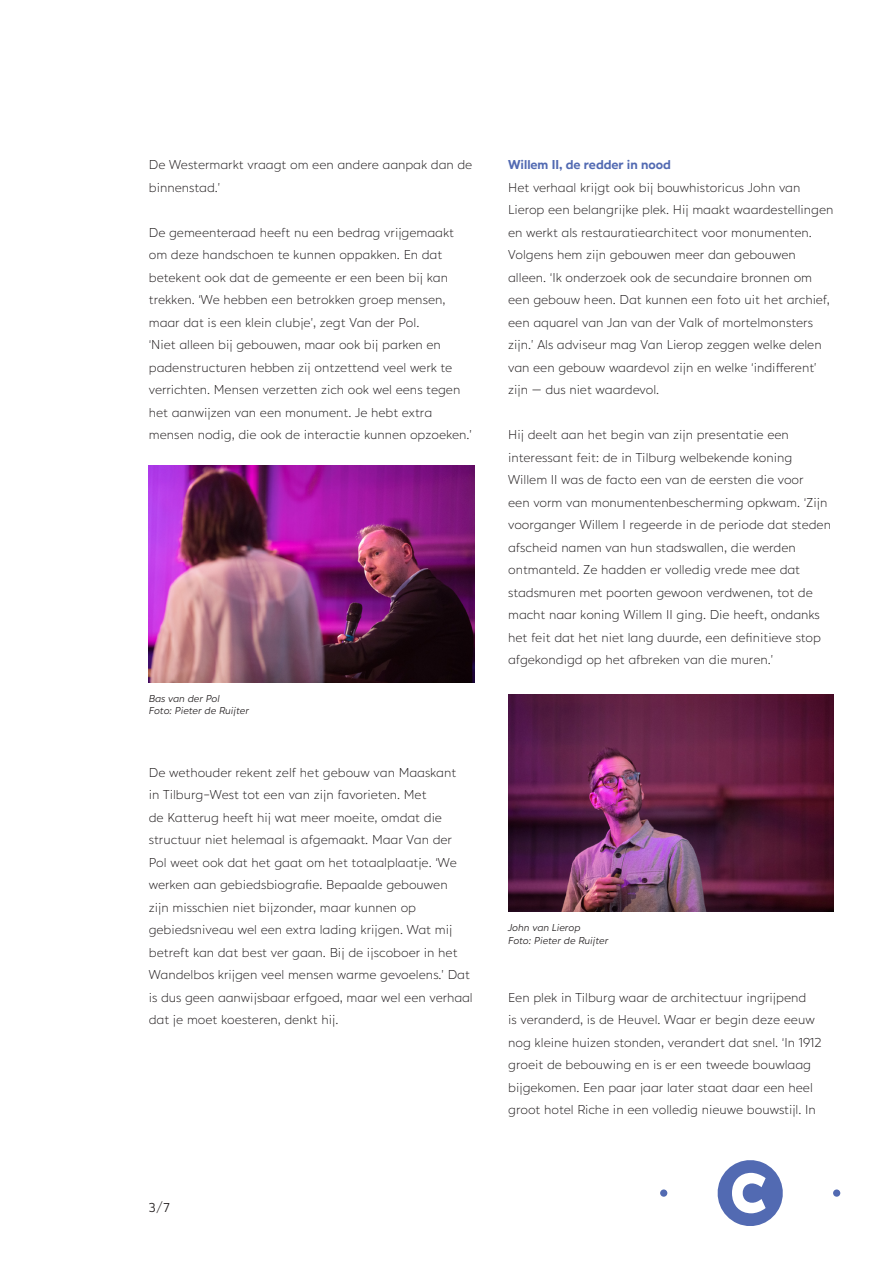
<style>
.page{position:relative;width:893px;height:1263px;background:#fff}
.page>*{position:absolute;margin:0;border:0;box-sizing:border-box;transform-origin:0 0}
.t1{font:300 13.5px/22.5px "Hartwell Alt";color:#231f20}
.Basisalinea_intro{font:700 13.5px "Hartwell Alt";color:#526ab2}
.t2{font:13.5px "Hartwell Alt";color:#231f20}
.FOTO_bijschrift{font:italic 10.5px "Hartwell Alt";letter-spacing:-.005em;color:#231f20}
</style>
<div class="page">
<svg style="left:717px;top:1160px;width:66px;height:66px"></svg>
<div style="left:660px;top:1189px;width:7px;height:8px;background:#526ab2;border-radius:50%"></div>
<div style="left:833px;top:1189px;width:7px;height:8px;background:#526ab2;border-radius:50%"></div>
<img style="left:508px;top:695px;width:325px;height:217px">
<img style="left:149px;top:465px;width:325px;height:217px">
<p class="t1" style="left:149px;top:155px;width:325px">De Westermarkt vraagt om een andere aanpak dan de binnenstad.’</p>
<p class="t1" style="left:149px;top:222px;width:325px">De gemeenteraad heeft nu een bedrag vrijgemaakt om deze handschoen te kunnen oppakken. En dat betekent ook dat de gemeente er een been bij kan trekken. ‘We hebben een betrokken groep mensen, maar dat is een klein clubje’, zegt Van der Pol.<br>‘Niet alleen bij gebouwen, maar ook bij parken en padenstructuren hebben zij ontzettend veel werk te verrichten. Mensen verzetten zich ook wel eens tegen het aanwijzen van een monument. Je hebt extra mensen nodig, die ook de interactie kunnen opzoeken.’</p>
<p class="FOTO_bijschrift" style="left:149px;top:692px;width:72px">Bas van der Pol</p>
<p class="FOTO_bijschrift" style="left:149px;top:705px;width:102px">Foto: Pieter de Ruijter</p>
<p class="t1" style="left:149px;top:762px;width:325px">De wethouder rekent zelf het gebouw van Maaskant<br>in Tilburg-West tot een van zijn favorieten. Met<br>de Katterug heeft hij wat meer moeite, omdat die structuur niet helemaal is afgemaakt. Maar Van der Pol weet ook dat het gaat om het totaalplaatje. ‘We werken aan gebiedsbiografie. Bepaalde gebouwen<br>zijn misschien niet bijzonder, maar kunnen op gebiedsniveau wel een extra lading krijgen. Wat mij betreft kan dat best ver gaan. Bij de ijscoboer in het Wandelbos krijgen veel mensen warme gevoelens.’ Dat is dus geen aanwijsbaar erfgoed, maar wel een verhaal dat je moet koesteren, denkt hij.</p>
<p class="t2" style="left:149px;top:1200px;width:23px">3/7</p>
<p class="Basisalinea_intro" style="left:508px;top:157px;width:164px">Willem II, de redder in nood</p>
<p class="t1" style="left:508px;top:177px;width:327px">Het verhaal krijgt ook bij bouwhistoricus John van Lierop een belangrijke plek. Hij maakt waardestellingen en werkt als restauratiearchitect voor monumenten.<br>Volgens hem zijn gebouwen meer dan gebouwen alleen. ‘Ik onderzoek ook de secundaire bronnen om een gebouw heen. Dat kunnen een foto uit het archief, een aquarel van Jan van der Valk of mortelmonsters zijn.’ Als adviseur mag Van Lierop zeggen welke delen van een gebouw waardevol zijn en welke ‘indifferent’ zijn — dus niet waardevol.</p>
<p class="t1" style="left:508px;top:425px;width:324px">Hij deelt aan het begin van zijn presentatie een interessant feit: de in Tilburg welbekende koning Willem II was de facto een van de eersten die voor<br>een vorm van monumentenbescherming opkwam. ‘Zijn voorganger Willem I regeerde in de periode dat steden afscheid namen van hun stadswallen, die werden ontmanteld. Ze hadden er volledig vrede mee dat stadsmuren met poorten gewoon verdwenen, tot de macht naar koning Willem II ging. Die heeft, ondanks het feit dat het niet lang duurde, een definitieve stop afgekondigd op het afbreken van die muren.’</p>
<p class="FOTO_bijschrift" style="left:508px;top:922px;width:74px">John van Lierop</p>
<p class="FOTO_bijschrift" style="left:508px;top:934px;width:102px">Foto: Pieter de Ruijter</p>
<p class="t1" style="left:508px;top:987px;width:315px">Een plek in Tilburg waar de architectuur ingrijpend<br>is veranderd, is de Heuvel. Waar er begin deze eeuw nog kleine huizen stonden, verandert dat snel. ‘In 1912 groeit de bebouwing en is er een tweede bouwlaag bijgekomen. Een paar jaar later staat daar een heel groot hotel Riche in een volledig nieuwe bouwstijl. In</p>
</div>
